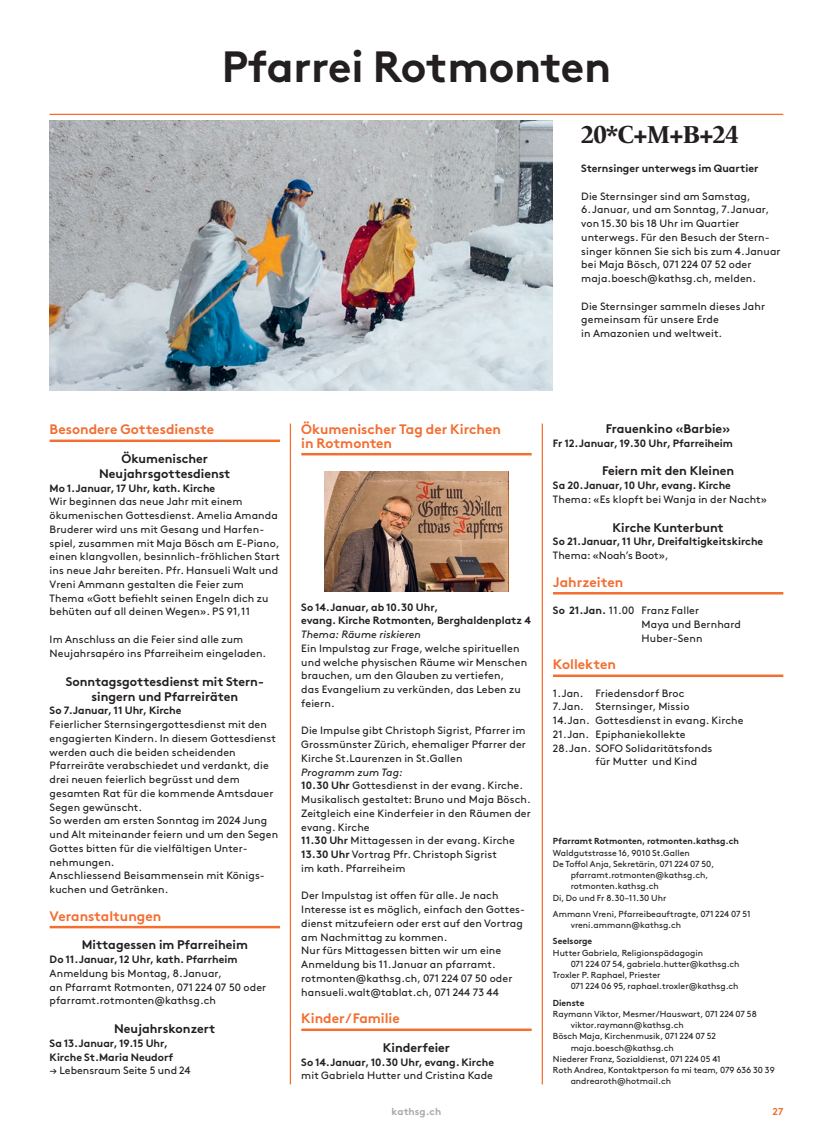
<style>
.page{position:relative;width:833px;height:1134px;background:#fff}
.page>*{position:absolute;margin:0;border:0;box-sizing:border-box;transform-origin:0 0}
.t1{font:700 43.75px "Brown Pro";letter-spacing:-.005em;color:#231f20}
.t2{font:700 25px "Le Monde Livre Pro";color:#231f20}
.t3{font:700 13.75px/13.8px "Brown Pro";color:#f36e31}
.t4{font:700 12.5px/15px "Brown Pro";color:#231f20;text-align:center}
.t5{font:10.62px/13.8px "Brown Pro";letter-spacing:.01em;color:#231f20}
.t6{font:700 10.62px/13.8px "Brown Pro";color:#231f20}
.t7{font:italic 10.62px "Brown Pro";letter-spacing:.005em;color:#231f20}
.t8{font:700 10px "Brown Pro";letter-spacing:.01em;color:#a8a9ad}
.t9{font:700 10px "Brown Pro";color:#f36e31}
.t10{font:8.75px/11.2px "Brown Pro";color:#231f20}
.t11{font:700 8.75px "Brown Pro";color:#231f20}
.s1{font-style:italic}
.s2{font-weight:700}
</style>
<div class="page">
<hr style="left:542px;top:424px;width:1px;height:660px;background:#f36e31">
<hr style="left:290px;top:424px;width:1px;height:660px;background:#f36e31">
<hr style="left:301px;top:453px;width:230px;height:2px;background:#f36e31">
<hr style="left:301px;top:1028px;width:230px;height:3px;background:#f36e31">
<img style="left:324px;top:471px;width:184px;height:120px">
<hr style="left:553px;top:592px;width:230px;height:2px;background:#f36e31">
<hr style="left:553px;top:674px;width:230px;height:3px;background:#f36e31">
<hr style="left:50px;top:439px;width:230px;height:3px;background:#f36e31">
<hr style="left:50px;top:926px;width:230px;height:2px;background:#f36e31">
<img style="left:50px;top:120px;width:503px;height:270px">
<hr style="left:50px;top:114px;width:733px;height:1px;background:#f36e31">
<h1 class="t1" style="left:222px;top:32px;width:391px">Pfarrei Rotmonten</h1>
<h2 class="t2" style="left:581px;top:115px;width:158px">20*C+M+B+24</h2>
<p class="t6" style="left:581px;top:160px;width:179px">Sternsinger unterwegs im Quartier</p>
<p class="t5" style="left:581px;top:188px;width:201px">Die Sternsinger sind am Samstag, 6.Januar, und am Sonntag, 7.Januar, von 15.30 bis 18 Uhr im Quartier unterwegs. Für den Besuch der Stern&shy;singer können Sie sich bis zum 4.Januar bei Maja Bösch, 071 224 07 52 oder maja.boesch@kathsg.ch, melden.</p>
<p class="t5" style="left:581px;top:298px;width:185px">Die Sternsinger sammeln dieses Jahr gemeinsam für unsere Erde<br>in Amazonien und weltweit.</p>
<p class="t3" style="left:50px;top:421px;width:166px">Besondere Gottesdienste</p>
<p class="t4" style="left:99px;top:450px;width:133px">Ökumenischer<br>Neujahrsgottesdienst</p>
<p class="t6" style="left:50px;top:480px;width:167px">Mo 1.Januar, 17 Uhr, kath. Kirche</p>
<p class="t5" style="left:50px;top:494px;width:232px">Wir beginnen das neue Jahr mit einem ökumenischen Gottesdienst. Amelia Amanda Bruderer wird uns mit Gesang und Harfen&shy;spiel, zusammen mit Maja Bösch am E-Piano, einen klangvollen, besinnlich-fröhlichen Start ins neue Jahr bereiten. Pfr. Hansueli Walt und Vreni Ammann gestalten die Feier zum Thema «Gott befiehlt seinen Engeln dich zu behüten auf all deinen Wegen». PS 91,11</p>
<p class="t5" style="left:50px;top:631px;width:218px">Im Anschluss an die Feier sind alle zum<br>Neujahrsapéro ins Pfarreiheim eingeladen.</p>
<p class="t4" style="left:66px;top:672px;width:198px">Sonntagsgottesdienst mit Stern&shy;singern und Pfarreiräten</p>
<p class="t6" style="left:50px;top:702px;width:133px">So 7.Januar, 11 Uhr, Kirche</p>
<p class="t5" style="left:50px;top:716px;width:230px">Feierlicher Sternsingergottesdienst mit den engagierten Kindern. In diesem Gottesdienst werden auch die beiden scheidenden Pfarreiräte verabschiedet und verdankt, die drei neuen feierlich begrüsst und dem gesamten Rat für die kommende Amtsdauer Segen gewünscht.<br>So werden am ersten Sonntag im 2024 Jung und Alt miteinander feiern und um den Segen Gottes bitten für die vielfältigen Unter&shy;nehmungen.<br>Anschliessend Beisammensein mit Königs&shy;kuchen und Getränken.</p>
<p class="t3" style="left:50px;top:907px;width:113px">Veranstaltungen</p>
<p class="t4" style="left:82px;top:936px;width:168px">Mittagessen im Pfarreiheim</p>
<p class="t6" style="left:50px;top:951px;width:189px">Do 11.Januar, 12 Uhr, kath. Pfarrheim</p>
<p class="t5" style="left:50px;top:965px;width:218px">Anmeldung bis Montag, 8.Januar,<br>an Pfarramt Rotmonten, 071 224 07 50 oder pfarramt.rotmonten@kathsg.ch</p>
<p class="t4" style="left:114px;top:1020px;width:103px">Neujahrskonzert</p>
<p class="t6" style="left:50px;top:1035px;width:125px">Sa 13.Januar, 19.15 Uhr,<br>Kirche St.Maria Neudorf</p>
<p class="t5" style="left:50px;top:1063px;width:142px">→ Lebensraum Seite 5 und 24</p>
<p class="t3" style="left:301px;top:421px;width:201px">Ökumenischer Tag der Kirchen in Rotmonten</p>
<p class="t6" style="left:301px;top:599px;width:231px">So 14.Januar, ab 10.30 Uhr,<br>evang. Kirche Rotmonten, Berghaldenplatz 4</p>
<p class="t7" style="left:301px;top:626px;width:121px">Thema: Räume riskieren</p>
<p class="t5" style="left:301px;top:640px;width:227px">Ein Impulstag zur Frage, welche spirituellen und welche physischen Räume wir Menschen brauchen, um den Glauben zu vertiefen,<br>das Evangelium zu verkünden, das Leben zu feiern.</p>
<p class="t5" style="left:301px;top:723px;width:226px;text-align:justify">Die Impulse gibt Christoph Sigrist, Pfarrer im Grossmünster Zürich, ehemaliger Pfarrer der Kirche St.Laurenzen in St.Gallen</p>
<p class="t5" style="left:301px;top:764px;width:231px"><span class="s1">Programm zum Tag:<br></span><span class="s2">10.30 Uhr</span> Gottesdienst in der evang. Kirche.<br>Musikalisch gestaltet: Bruno und Maja Bösch.<br>Zeitgleich eine Kinderfeier in den Räumen der evang. Kirche<br><span class="s2">11.30 Uhr</span> Mittagessen in der evang. Kirche <span class="s2">13.30 Uhr</span> Vortrag Pfr. Christoph Sigrist<br>im kath. Pfarreiheim</p>
<p class="t5" style="left:301px;top:888px;width:225px">Der Impulstag ist offen für alle. Je nach Interesse ist es möglich, einfach den Gottes&shy;dienst mitzufeiern oder erst auf den Vortrag am Nachmittag zu kommen.<br>Nur fürs Mittagessen bitten wir um eine Anmeldung bis 11.Januar an pfarramt. rotmonten@kathsg.ch, 071 224 07 50 oder hansueli.walt@tablat.ch, 071 244 73 44</p>
<p class="t3" style="left:301px;top:1010px;width:100px">Kinder / Familie</p>
<p class="t4" style="left:383px;top:1039px;width:69px">Kinderfeier</p>
<p class="t6" style="left:301px;top:1054px;width:194px">So 14.Januar, 10.30 Uhr, evang. Kirche</p>
<p class="t5" style="left:301px;top:1068px;width:193px">mit Gabriela Hutter und Cristina Kade</p>
<p class="t4" style="left:606px;top:420px;width:126px">Frauenkino «Barbie»</p>
<p class="t6" style="left:553px;top:435px;width:181px">Fr 12.Januar, 19.30 Uhr, Pfarreiheim</p>
<p class="t4" style="left:602px;top:462px;width:134px">Feiern mit den Kleinen</p>
<p class="t6" style="left:553px;top:477px;width:179px">Sa 20.Januar, 10 Uhr, evang. Kirche</p>
<p class="t5" style="left:553px;top:491px;width:216px">Thema: «Es klopft bei Wanja in der Nacht»</p>
<p class="t4" style="left:612px;top:518px;width:113px">Kirche Kunterbunt</p>
<p class="t6" style="left:553px;top:534px;width:212px">So 21.Januar, 11 Uhr, Dreifaltigkeitskirche</p>
<p class="t5" style="left:553px;top:548px;width:117px">Thema: «Noah’s Boot»,</p>
<p class="t3" style="left:553px;top:574px;width:72px">Jahrzeiten</p>
<p class="t5" style="left:641px;top:603px;width:101px;text-indent:-89px"><span class="s2">So 21.Jan.</span> 11.00 Franz Faller<br>Maya und Bernhard<br>Huber-Senn</p>
<p class="t3" style="left:553px;top:656px;width:64px">Kollekten</p>
<p class="t5" style="left:553px;top:685px;width:133px">1.Jan. Friedensdorf Broc</p>
<p class="t5" style="left:553px;top:699px;width:138px">7.Jan. Sternsinger, Missio</p>
<p class="t5" style="left:553px;top:713px;width:192px">14.Jan. Gottesdienst in evang. Kirche</p>
<p class="t5" style="left:553px;top:726px;width:134px">21.Jan. Epiphaniekollekte</p>
<p class="t5" style="left:553px;top:740px;width:161px">28.Jan. SOFO Solidaritätsfonds</p>
<p class="t5" style="left:595px;top:754px;width:103px">für Mutter und Kind</p>
<p class="t11" style="left:553px;top:834px;width:187px">Pfarramt Rotmonten, rotmonten.kathsg.ch</p>
<p class="t10" style="left:553px;top:846px;width:138px">Waldgutstrasse 16, 9010 St.Gallen</p>
<p class="t10" style="left:553px;top:857px;width:163px">De Toffol Anja, Sekretärin, 071 224 07 50,</p>
<p class="t10" style="left:570px;top:869px;width:139px">pfarramt.rotmonten@kathsg.ch,</p>
<p class="t10" style="left:570px;top:880px;width:90px">rotmonten.kathsg.ch</p>
<p class="t10" style="left:553px;top:891px;width:115px">Di, Do und Fr 8.30–11.30 Uhr</p>
<p class="t10" style="left:570px;top:907px;width:181px;text-indent:-18px">Ammann Vreni, Pfarreibeauftragte, 071 224 07 51 vreni.ammann@kathsg.ch</p>
<p class="t11" style="left:553px;top:934px;width:41px">Seelsorge</p>
<p class="t10" style="left:553px;top:946px;width:152px">Hutter Gabriela, Religionspädagogin</p>
<p class="t10" style="left:570px;top:957px;width:170px">071 224 07 54, gabriela.hutter@kathsg.ch</p>
<p class="t10" style="left:553px;top:969px;width:109px">Troxler P. Raphael, Priester</p>
<p class="t10" style="left:570px;top:980px;width:169px">071 224 06 95, raphael.troxler@kathsg.ch</p>
<p class="t11" style="left:553px;top:995px;width:33px">Dienste</p>
<p class="t10" style="left:553px;top:1007px;width:205px">Raymann Viktor, Mesmer/Hauswart, 071 224 07 58</p>
<p class="t10" style="left:570px;top:1019px;width:115px">viktor.raymann@kathsg.ch</p>
<p class="t10" style="left:553px;top:1030px;width:165px">Bösch Maja, Kirchenmusik, 071 224 07 52</p>
<p class="t10" style="left:570px;top:1041px;width:105px">maja.boesch@kathsg.ch</p>
<p class="t10" style="left:553px;top:1052px;width:169px">Niederer Franz, Sozialdienst, 071 224 05 41</p>
<p class="t10" style="left:553px;top:1064px;width:223px">Roth Andrea, Kontaktperson fa mi team, 079 636 30 39</p>
<p class="t10" style="left:570px;top:1075px;width:102px">andrearoth@hotmail.ch</p>
<p class="t8" style="left:391px;top:1103px;width:51px">kathsg.ch</p>
<p class="t9" style="left:772px;top:1103px;width:12px">27</p>
</div>
